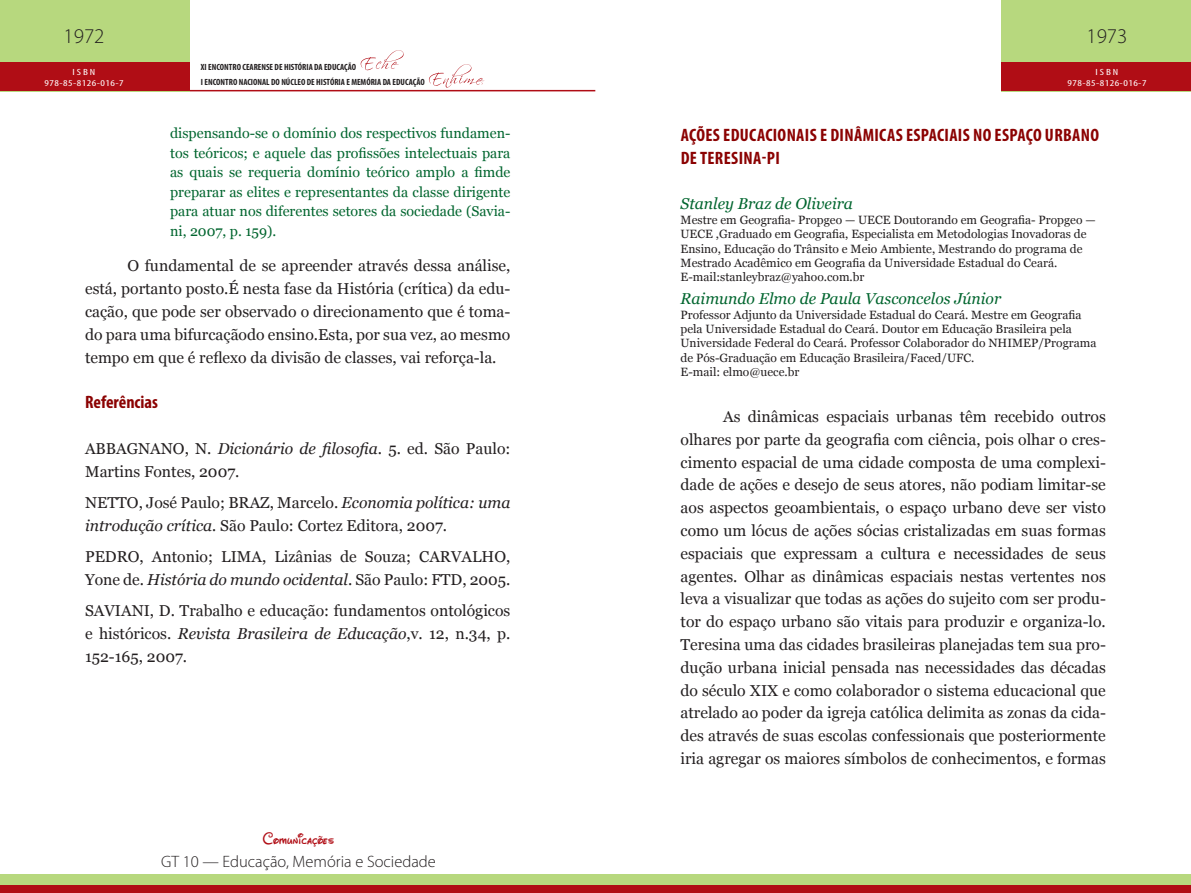
<style>
.page{position:relative;width:1191px;height:893px;background:#fff}
.page>*{position:absolute;margin:0;border:0;box-sizing:border-box;transform-origin:0 0}
.t1{font:300 21px "Myriad Pro";color:#231f20}
.TÍTULO_01{font:700 condensed 18px/22.8px "Myriad Pro";letter-spacing:.02em;color:#8b0202}
.TÍTULO_02{font:700 condensed 18px "Myriad Pro";color:#8b0202}
.t2{font:300 16.5px "Myriad Pro";color:#231f20}
.t3{font:16.5px "Waltograph";letter-spacing:.01em;color:#b00d15}
.t4{font:15.75px/22.8px "Georgia";color:#231f20;text-align:justify}
.AUTOR{font:italic 15.75px "Georgia";color:#00652e}
.RECUO{font:14.25px/19.5px "Georgia";color:#00652e;text-align:justify}
.DADOS_AUTOR{font:12px/14.4px "Georgia";color:#231f20}
.t5{font:700 condensed 9px/15px "Myriad Pro";color:#231f20}
.t6{font:condensed 9px/10.8px "Myriad Pro";letter-spacing:.04em;color:#fff;text-align:center;scale:1.3 1}
.s1{font-style:italic}
</style>
<div class="page">
<div style="left:595px;top:874px;width:596px;height:19px;background:#b7d87e"></div>
<div style="left:595px;top:885px;width:596px;height:8px;background:#b00d15"></div>
<div style="left:1001px;top:0;width:190px;height:91px;background:#b7d87e"></div>
<div style="left:1001px;top:63px;width:190px;height:28px;background:#b00d15"></div>
<hr style="left:189px;top:90px;width:406px;height:1px;background:#b00d15">
<div style="left:0;top:0;width:189px;height:91px;background:#b7d87e"></div>
<div style="left:0;top:63px;width:189px;height:28px;background:#b00d15"></div>
<svg style="left:361px;top:50px;width:43px;height:20px"></svg>
<svg style="left:429px;top:64px;width:55px;height:24px"></svg>
<div style="left:0;top:874px;width:595px;height:19px;background:#b7d87e"></div>
<div style="left:0;top:885px;width:595px;height:8px;background:#b00d15"></div>
<h1 class="t1" style="left:63px;top:24px;width:42px">1972</h1>
<p class="t6" style="left:44px;top:66px;width:62px">ISBN<br>978-85-8126-016-7</p>
<p class="t5" style="left:201px;top:60px;width:225px">XI ENCONTRO CEARENSE DE HISTÓRIA DA EDUCAÇÃO<br>I ENCONTRO NACIONAL DO NÚCLEO DE HISTÓRIA E MEMÓRIA DA EDUCAÇÃO</p>
<p class="RECUO" style="left:170px;top:124px;width:342px">dispensando-se o domínio dos respectivos fundamen&shy;tos teóricos; e aquele das profissões intelectuais para as quais se requeria domínio teórico amplo a fimde preparar as elites e representantes da classe dirigente para atuar nos diferentes setores da sociedade (Savia&shy;ni, 2007, p. 159).</p>
<p class="t4" style="left:85px;top:255px;width:427px;text-indent:43px">O fundamental de se apreender através dessa análise, está, portanto posto.É nesta fase da História (crítica) da edu&shy;cação, que pode ser observado o direcionamento que é toma&shy;do para uma bifurcaçãodo ensino.Esta, por sua vez, ao mesmo tempo em que é reflexo da divisão de classes, vai reforça-la.</p>
<p class="TÍTULO_02" style="left:85px;top:391px;width:74px">Referências</p>
<p class="t4" style="left:85px;top:437px;width:427px">ABBAGNANO, N. <span class="s1">Dicionário de filosofia</span>. 5. ed. São Paulo:<br>Martins Fontes, 2007.</p>
<p class="t4" style="left:85px;top:491px;width:427px">NETTO, José Paulo; BRAZ, Marcelo. <span class="s1">Economia política: uma introdução crítica.</span> São Paulo: Cortez Editora, 2007.</p>
<p class="t4" style="left:85px;top:546px;width:427px">PEDRO, Antonio; LIMA, Lizânias de Souza; CARVALHO,<br>Yone de. <span class="s1">História do mundo ocidental</span>. São Paulo: FTD, 2005.</p>
<p class="t4" style="left:85px;top:600px;width:427px">SAVIANI, D. Trabalho e educação: fundamentos ontológicos e históricos. <span class="s1">Revista Brasileira de Educação</span>,v. 12, n.34, p.<br>152-165, 2007.</p>
<p class="t3" style="left:263px;top:826px;width:73px">Comunicações</p>
<p class="t2" style="left:161px;top:852px;width:276px">GT 10 — Educação, Memória e Sociedade</p>
<h1 class="t1" style="left:1086px;top:24px;width:42px">1973</h1>
<p class="t6" style="left:1067px;top:66px;width:62px">ISBN<br>978-85-8126-016-7</p>
<p class="TÍTULO_01" style="left:680px;top:123px;width:420px">AÇÕES EDUCACIONAIS E DINÂMICAS ESPACIAIS NO ESPAÇO URBANO<br>DE TERESINA-PI</p>
<p class="AUTOR" style="left:680px;top:194px;width:174px">Stanley Braz de Oliveira</p>
<p class="DADOS_AUTOR" style="left:680px;top:213px;width:417px">Mestre em Geografia- Propgeo — UECE Doutorando em Geografia- Propgeo — UECE ,Graduado em Geografia, Especialista em Metodologias Inovadoras de Ensino, Educação do Trânsito e Meio Ambiente, Mestrando do programa de Mestrado Acadêmico em Geografia da Universidade Estadual do Ceará.</p>
<p class="DADOS_AUTOR" style="left:680px;top:270px;width:185px">E-mail:stanleybraz@yahoo.com.br</p>
<p class="AUTOR" style="left:680px;top:289px;width:322px">Raimundo Elmo de Paula Vasconcelos Júnior</p>
<p class="DADOS_AUTOR" style="left:680px;top:308px;width:417px">Professor Adjunto da Universidade Estadual do Ceará. Mestre em Geografia pela Universidade Estadual do Ceará. Doutor em Educação Brasileira pela Universidade Federal do Ceará. Professor Colaborador do NHIMEP/Programa de Pós-Graduação em Educação Brasileira/Faced/UFC.</p>
<p class="DADOS_AUTOR" style="left:680px;top:365px;width:120px">E-mail: elmo@uece.br</p>
<p class="t4" style="left:680px;top:405px;width:427px;text-indent:43px">As dinâmicas espaciais urbanas têm recebido outros olhares por parte da geografia com ciência, pois olhar o cres&shy;cimento espacial de uma cidade composta de uma complexi&shy;dade de ações e desejo de seus atores, não podiam limitar-se aos aspectos geoambientais, o espaço urbano deve ser visto como um lócus de ações sócias cristalizadas em suas formas espaciais que expressam a cultura e necessidades de seus agentes. Olhar as dinâmicas espaciais nestas vertentes nos leva a visualizar que todas as ações do sujeito com ser produ&shy;tor do espaço urbano são vitais para produzir e organiza-lo.<br>Teresina uma das cidades brasileiras planejadas tem sua pro&shy;dução urbana inicial pensada nas necessidades das décadas do século XIX e como colaborador o sistema educacional que atrelado ao poder da igreja católica delimita as zonas da cida&shy;des através de suas escolas confessionais que posteriormente iria agregar os maiores símbolos de conhecimentos, e formas</p>
</div>
